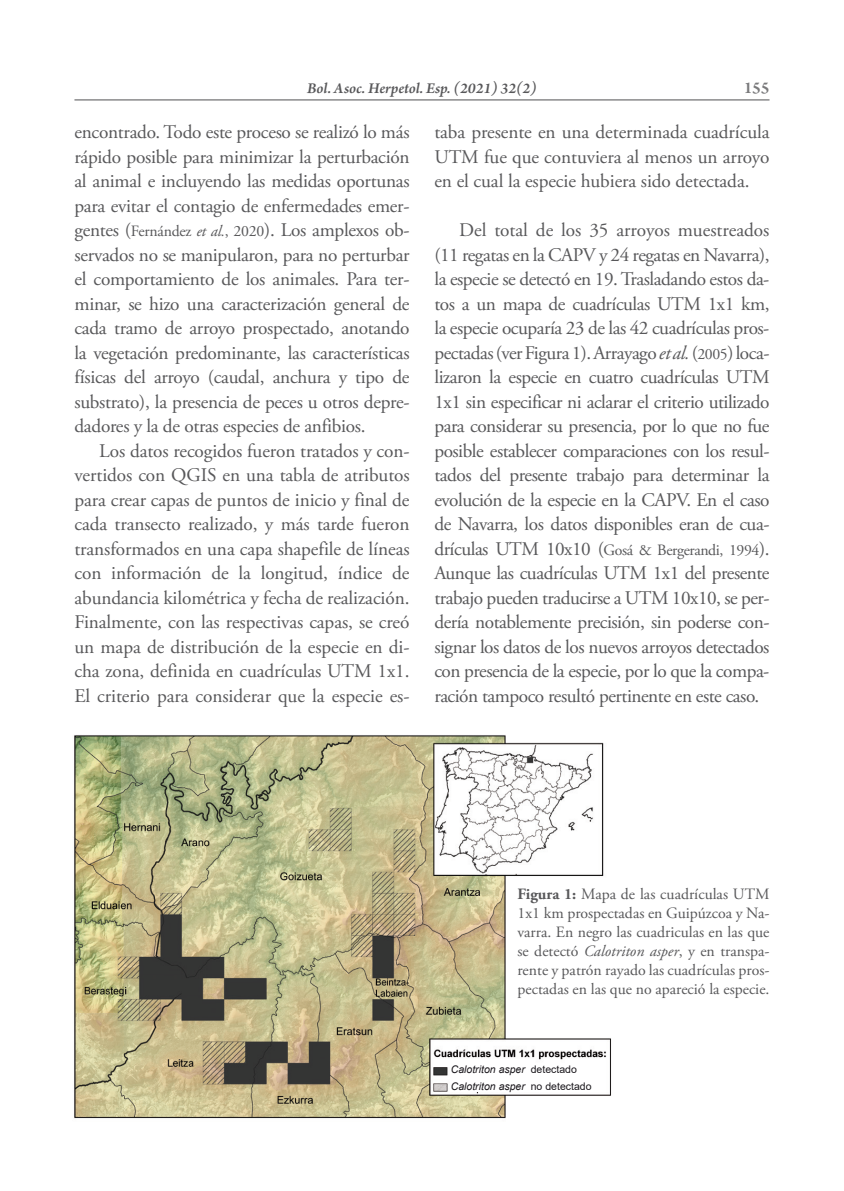
<style>
.page{position:relative;width:844px;height:1191px;background:#fff}
.page>*{position:absolute;margin:0;border:0;box-sizing:border-box;transform-origin:0 0}
.t1{font:19.25px/24.5px "Adobe Garamond Pro";letter-spacing:-.015em;color:#58585a;text-align:justify}
.t2{font:600 17.5px "Arno Pro";color:#58585a}
.t3{font:15.75px/18.9px "Adobe Garamond Pro";color:#58585a;text-align:justify}
.t4{font:italic 600 15.75px "Arno Pro";color:#58585a}
.t5{font:italic 10.5px/16.6px "Arial";color:#1a171c}
.s1{font-size:15.75px}
.s2{font-style:italic;font-size:15.75px}
.s3{font-style:italic}
.s4{font-size:19.25px}
.s5{font-weight:700}
.s6{font-style:normal}
</style>
<div class="page">
<hr style="left:74px;top:99px;width:695px;height:2px;background:#58585a">
<img style="left:74px;top:735px;width:537px;height:384px">
<div style="left:450px;top:1065px;width:149px;height:27px;background:#fff"></div>
<p class="t4" style="left:307px;top:79px;width:231px">Bol. Asoc. Herpetol. Esp. (2021) 32(2)</p>
<p class="t2" style="left:743px;top:78px;width:28px">155</p>
<p class="t1" style="left:74px;top:120px;width:336px">encontrado. Todo este proceso se realizó lo más rápido posible para minimizar la perturbación al animal e incluyendo las medidas oportunas para evitar el contagio de enfermedades emer&shy;gentes (<span class="s1">Fernández</span> <span class="s2">et al.</span><span class="s1">, 2020</span>). Los amplexos ob&shy;servados no se manipularon, para no perturbar el comportamiento de los animales. Para ter&shy;minar, se hizo una caracterización general de cada tramo de arroyo prospectado, anotando la vegetación predominante, las características físicas del arroyo (caudal, anchura y tipo de substrato), la presencia de peces u otros depre&shy;dadores y la de otras especies de anfibios.</p>
<p class="t1" style="left:74px;top:439px;width:336px;text-indent:25px">Los datos recogidos fueron tratados y con&shy;vertidos con QGIS en una tabla de atributos para crear capas de puntos de inicio y final de cada transecto realizado, y más tarde fueron transformados en una capa shapefile de líneas con información de la longitud, índice de abundancia kilométrica y fecha de realización.<br>Finalmente, con las respectivas capas, se creó un mapa de distribución de la especie en di&shy;cha zona, definida en cuadrículas UTM 1x1.<br>El criterio para considerar que la especie es-</p>
<p class="t1" style="left:434px;top:120px;width:337px">taba presente en una determinada cuadrícula UTM fue que contuviera al menos un arroyo en el cual la especie hubiera sido detectada.</p>
<p class="t1" style="left:434px;top:218px;width:337px;text-indent:25px">Del total de los 35 arroyos muestreados (11 regatas en la CAPV y 24 regatas en Navarra), la especie se detectó en 19. Trasladando estos da&shy;tos a un mapa de cuadrículas UTM 1x1 km, la especie ocuparía 23 de las 42 cuadrículas pros&shy;pectadas (ver Figura 1). Arrayago <span class="s3">et al.</span> (<span class="s1">2005</span>) loca&shy;lizaron la especie en cuatro cuadrículas UTM 1x1 sin especificar ni aclarar el criterio utilizado para considerar su presencia, por lo que no fue posible establecer comparaciones con los resul&shy;tados del presente trabajo para determinar la evolución de la especie en la CAPV. En el caso de Navarra, los datos disponibles eran de cua-</p>
<p class="t3" style="left:434px;top:541px;width:336px"><span class="s4">drículas UTM 10x10 (</span>Gosá &amp; Bergerandi, 1994<span class="s4">).</span></p>
<p class="t1" style="left:434px;top:561px;width:336px">Aunque las cuadrículas UTM 1x1 del presente trabajo pueden traducirse a UTM 10x10, se per&shy;dería notablemente precisión, sin poderse con&shy;signar los datos de los nuevos arroyos detectados con presencia de la especie, por lo que la compa&shy;ración tampoco resultó pertinente en este caso.</p>
<p class="t3" style="left:517px;top:885px;width:253px"><span class="s5">Figura 1:</span> Mapa de las cuadrículas UTM 1x1 km prospectadas en Guipúzcoa y Na&shy;varra. En negro las cuadriculas en las que se detectó <span class="s3">Calotriton asper</span>, y en transpa&shy;rente y patrón rayado las cuadrículas pros&shy;pectadas en las que no apareció la especie.</p>
<p class="t5" style="left:450px;top:1061px;width:142px">Calotriton asper <span class="s6">detectado<br></span>Calotriton asper <span class="s6">no detectado</span></p>
</div>
